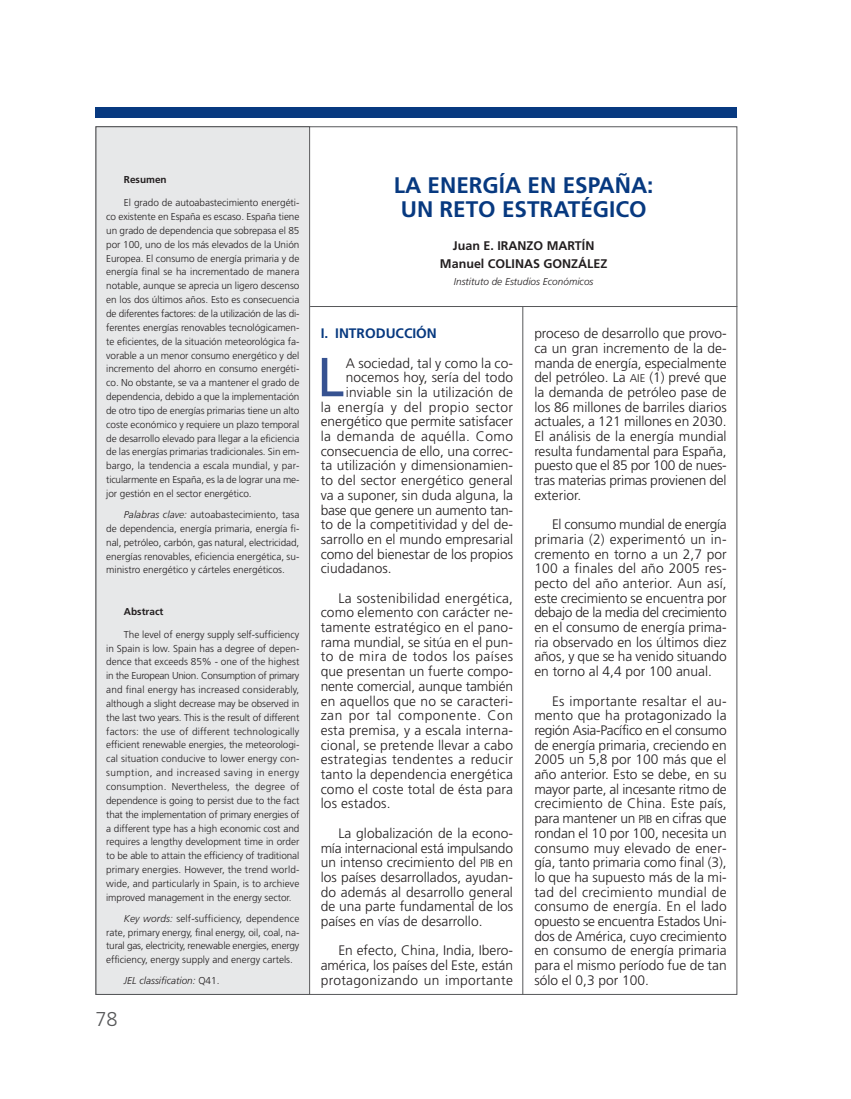
<style>
.page{position:relative;width:851px;height:1099px;background:#fff}
.page>*{position:absolute;margin:0;border:0;box-sizing:border-box;transform-origin:0 0}
.t1{font:54.88px "Frutiger";color:#365291}
.t2{font:700 22.5px/23.8px "Frutiger";color:#073980;text-align:center}
.t3{font:300 20px "Frutiger";color:#57585a}
.t4{font:300 13.75px/14.8px "Frutiger";letter-spacing:.005em;color:#231f20;text-align:justify}
.t5{font:300 13.75px "Frutiger";letter-spacing:.03em;color:#231f20}
.t6{font:300 13.75px "Frutiger";letter-spacing:-.015em;color:#231f20}
.t7{font:700 13.75px "Frutiger";color:#073980}
.t8{font:700 12.5px/17.5px "Frutiger";color:#231f20;text-align:center}
.t9{font:300 10px/13.9px "Frutiger";letter-spacing:-.005em;color:#231f20;text-align:justify}
.t10{font:italic 300 10px "Frutiger";color:#231f20}
.t11{font:700 10px "Frutiger";color:#231f20}
.s1{font-style:italic}
.s2{font-style:normal}
.s3{font-size:11.25px}
</style>
<div class="page">
<div style="left:95px;top:107px;width:642px;height:10px;background:#073980"></div>
<hr style="left:522px;top:306px;width:1px;height:688px;background:#57585a">
<div style="left:96px;top:127px;width:213px;height:866px;background:#e7e8e9"></div>
<div style="left:95px;top:126px;width:215px;height:868px;border:1px solid #57585a"></div>
<hr style="left:310px;top:306px;width:427px;height:1px;background:#57585a">
<p class="t11" style="left:124px;top:176px;width:44px">Resumen</p>
<p class="t9" style="left:106px;top:196px;width:195px;text-indent:18px">El grado de autoabastecimiento energéti&shy;co existente en España es escaso. España tiene un grado de dependencia que sobrepasa el 85 por 100, uno de los más elevados de la Unión Europea. El consumo de energía primaria y de energía final se ha incrementado de manera notable, aunque se aprecia un ligero descenso en los dos últimos años. Esto es consecuencia de diferentes factores: de la utilización de las di&shy;ferentes energías renovables tecnológicamen&shy;te eficientes, de la situación meteorológica fa&shy;vorable a un menor consumo energético y del incremento del ahorro en consumo energéti&shy;co. No obstante, se va a mantener el grado de dependencia, debido a que la implementación de otro tipo de energías primarias tiene un alto coste económico y requiere un plazo temporal de desarrollo elevado para llegar a la eficiencia de las energías primarias tradicionales. Sin em&shy;bargo, la tendencia a escala mundial, y par&shy;ticularmente en España, es la de lograr una me&shy;jor gestión en el sector energético.</p>
<p class="t9" style="left:106px;top:508px;width:195px;text-indent:18px"><span class="s1">Palabras clave:</span> autoabastecimiento, tasa de dependencia, energía primaria, energía fi&shy;nal, petróleo, carbón, gas natural, electricidad, energías renovables, eficiencia energética, su&shy;ministro energético y cárteles energéticos.</p>
<p class="t11" style="left:124px;top:607px;width:41px">Abstract</p>
<p class="t9" style="left:106px;top:628px;width:195px;text-indent:18px">The level of energy supply self-sufficiency in Spain is low. Spain has a degree of depen&shy;dence that exceeds 85% - one of the highest in the European Union. Consumption of primary and final energy has increased considerably, although a slight decrease may be observed in the last two years. This is the result of different factors: the use of different technologically efficient renewable energies, the meteorologi&shy;cal situation conducive to lower energy con&shy;sumption, and increased saving in energy consumption. Nevertheless, the degree of dependence is going to persist due to the fact that the implementation of primary energies of a different type has a high economic cost and requires a lengthy development time in order to be able to attain the efficiency of traditional primary energies. However, the trend world&shy;wide, and particularly in Spain, is to archieve improved management in the energy sector.</p>
<p class="t9" style="left:106px;top:912px;width:195px;text-indent:18px"><span class="s1">Key words:</span> self-sufficiency, dependence rate, primary energy, final energy, oil, coal, na&shy;tural gas, electricity, renewable energies, energy efficiency, energy supply and energy cartels.</p>
<p class="t10" style="left:124px;top:976px;width:97px">JEL classification: <span class="s2">Q41.</span></p>
<h3 class="t3" style="left:95px;top:1010px;width:24px">78</h3>
<h2 class="t2" style="left:394px;top:175px;width:261px">LA ENERGÍA EN ESPAÑA:<br>UN RETO ESTRATÉGICO</h2>
<p class="t8" style="left:440px;top:238px;width:169px">Juan E. IRANZO MARTÍN<br>Manuel COLINAS GONZÁLEZ</p>
<p class="t10" style="left:454px;top:277px;width:141px">Instituto de Estudios Económicos</p>
<p class="t7" style="left:320px;top:328px;width:118px">I. INTRODUCCIÓN</p>
<h1 class="t1" style="left:317px;top:355px;width:29px">L</h1>
<p class="t4" style="left:346px;top:356px;width:169px">A sociedad, tal y como la co-</p>
<p class="t4" style="left:346px;top:371px;width:169px">nocemos hoy, sería del todo</p>
<p class="t4" style="left:346px;top:386px;width:169px">inviable sin la utilización de</p>
<p class="t5" style="left:320px;top:401px;width:194px">la energía y del propio sector</p>
<p class="t4" style="left:320px;top:415px;width:194px">energético que permite satisfacer</p>
<p class="t5" style="left:320px;top:430px;width:194px">la demanda de aquélla. Como</p>
<p class="t4" style="left:320px;top:444px;width:194px">consecuencia de ello, una correc-</p>
<p class="t4" style="left:320px;top:459px;width:194px">ta utilización y dimensionamien-</p>
<p class="t4" style="left:320px;top:474px;width:194px">to del sector energético general</p>
<p class="t4" style="left:320px;top:488px;width:194px">va a suponer, sin duda alguna, la</p>
<p class="t6" style="left:320px;top:504px;width:194px">base que genere un aumento tan-</p>
<p class="t4" style="left:320px;top:518px;width:194px">to de la competitividad y del de-</p>
<p class="t4" style="left:320px;top:533px;width:194px">sarrollo en el mundo empresarial</p>
<p class="t4" style="left:320px;top:547px;width:194px">como del bienestar de los propios</p>
<p class="t4" style="left:320px;top:562px;width:72px">ciudadanos.</p>
<p class="t4" style="left:320px;top:591px;width:194px;text-indent:18px">La sostenibilidad energética, como elemento con carácter ne&shy;tamente estratégico en el pano&shy;rama mundial, se sitúa en el pun&shy;to de mira de todos los países que presentan un fuerte compo&shy;nente comercial, aunque también en aquellos que no se caracteri&shy;zan por tal componente. Con esta premisa, y a escala interna&shy;cional, se pretende llevar a cabo estrategias tendentes a reducir tanto la dependencia energética como el coste total de ésta para los estados.</p>
<p class="t4" style="left:320px;top:826px;width:194px;text-indent:18px">La globalización de la econo&shy;mía internacional está impulsando un intenso crecimiento del <span class="s3">PIB</span> en los países desarrollados, ayudan&shy;do además al desarrollo general de una parte fundamental de los países en vías de desarrollo.</p>
<p class="t4" style="left:320px;top:944px;width:194px;text-indent:18px">En efecto, China, India, Ibero&shy;américa, los países del Este, están protagonizando un importante</p>
<p class="t4" style="left:534px;top:327px;width:194px">proceso de desarrollo que provo&shy;ca un gran incremento de la de&shy;manda de energía, especialmente del petróleo. La <span class="s3">AIE</span> (1) prevé que la demanda de petróleo pase de los 86 millones de barriles diarios actuales, a 121 millones en 2030.<br>El análisis de la energía mundial resulta fundamental para España, puesto que el 85 por 100 de nues&shy;tras materias primas provienen del exterior.</p>
<p class="t4" style="left:534px;top:518px;width:194px;text-indent:18px">El consumo mundial de energía primaria (2) experimentó un in&shy;cremento en torno a un 2,7 por 100 a finales del año 2005 res&shy;pecto del año anterior. Aun así, este crecimiento se encuentra por debajo de la media del crecimiento en el consumo de energía prima&shy;ria observado en los últimos diez años, y que se ha venido situando en torno al 4,4 por 100 anual.</p>
<p class="t4" style="left:534px;top:694px;width:194px;text-indent:18px">Es importante resaltar el au&shy;mento que ha protagonizado la región Asia-Pacífico en el consumo de energía primaria, creciendo en 2005 un 5,8 por 100 más que el año anterior. Esto se debe, en su mayor parte, al incesante ritmo de crecimiento de China. Este país, para mantener un <span class="s3">PIB</span> en cifras que rondan el 10 por 100, necesita un consumo muy elevado de ener&shy;gía, tanto primaria como final (3), lo que ha supuesto más de la mi&shy;tad del crecimiento mundial de consumo de energía. En el lado opuesto se encuentra Estados Uni&shy;dos de América, cuyo crecimiento en consumo de energía primaria para el mismo período fue de tan sólo el 0,3 por 100.</p>
</div>
